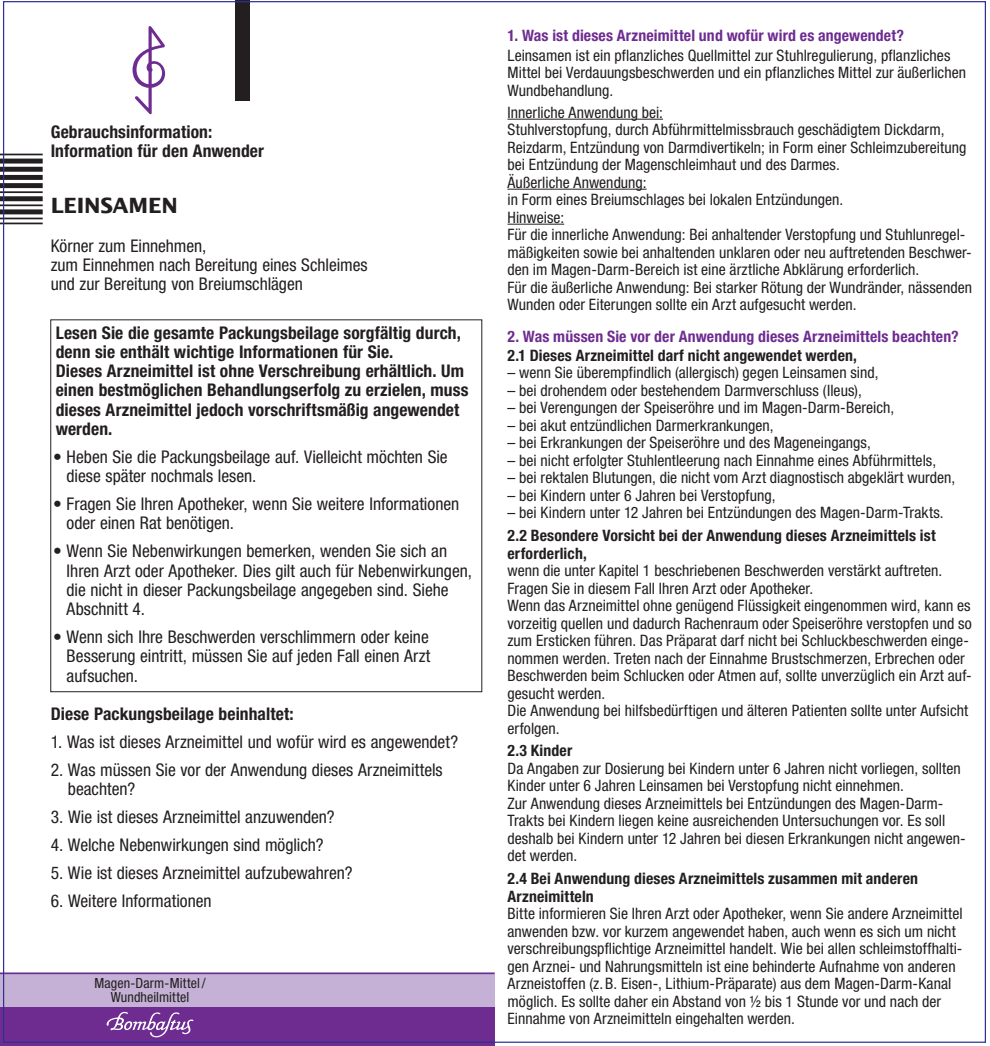
<style>
.page{position:relative;width:990px;height:1046px;background:#fff}
.page>*{position:absolute;margin:0;border:0;box-sizing:border-box;transform-origin:0 0}
.t1{font:700 21px "Lucida San";letter-spacing:-.015em;color:#231f20}
.t2{font:condensed 17.5px/19.2px "Helvetica Neue LT Std";color:#231f20}
.t3{font:700 condensed 17.5px/19.2px "Helvetica Neue LT Std";letter-spacing:.005em;color:#231f20}
.t4{font:condensed 15.75px/17.5px "Helvetica Neue LT Std";color:#231f20}
.t5{font:700 condensed 15.75px/17.5px "Helvetica Neue LT Std";letter-spacing:.01em;color:#231f20}
.t6{font:700 condensed 15.75px "Helvetica Neue LT Std";letter-spacing:.01em;color:#6e2c91}
.t7{font:condensed 14px/14px "Helvetica Neue LT Std";letter-spacing:.005em;color:#231f20;text-align:center}
</style>
<div class="page">
<div style="left:234px;top:0;width:15px;height:100px;background:#231f20"></div>
<svg style="left:0;top:973px;width:494px;height:73px;background:#956ab0"></svg>
<svg style="left:132px;top:26px;width:33px;height:88px"></svg>
<hr style="left:507px;top:119px;width:156px;height:1px;background:#231f20">
<hr style="left:507px;top:189px;width:139px;height:1px;background:#231f20">
<hr style="left:507px;top:224px;width:57px;height:1px;background:#231f20">
<hr style="left:0;top:154px;width:43px;height:1px;background:#231f20">
<div style="left:0;top:159px;width:43px;height:5px;background:#231f20"></div>
<div style="left:0;top:167px;width:43px;height:5px;background:#231f20"></div>
<div style="left:0;top:175px;width:43px;height:5px;background:#231f20"></div>
<div style="left:0;top:183px;width:43px;height:5px;background:#231f20"></div>
<hr style="left:0;top:191px;width:43px;height:2px;background:#231f20">
<div style="left:0;top:196px;width:43px;height:5px;background:#231f20"></div>
<hr style="left:0;top:204px;width:43px;height:2px;background:#231f20">
<div style="left:0;top:209px;width:43px;height:5px;background:#231f20"></div>
<hr style="left:0;top:218px;width:43px;height:1px;background:#231f20">
<hr style="left:0;top:223px;width:43px;height:1px;background:#231f20">
<p class="t3" style="left:51px;top:122px;width:215px">Gebrauchsinformation:<br>Information für den Anwender</p>
<h1 class="t1" style="left:51px;top:192px;width:128px">LEINSAMEN</h1>
<p class="t2" style="left:51px;top:236px;width:318px">Körner zum Einnehmen,<br>zum Einnehmen nach Bereitung eines Schleimes und zur Bereitung von Breiumschlägen</p>
<p class="t3" style="left:56px;top:322px;width:414px">Lesen Sie die gesamte Packungsbeilage sorgfältig durch, denn sie enthält wichtige Informationen für Sie.<br>Dieses Arzneimittel ist ohne Verschreibung erhältlich. Um einen bestmöglichen Behandlungserfolg zu erzielen, muss dieses Arzneimittel jedoch vorschriftsmäßig angewendet werden.</p>
<p class="t2" style="left:67px;top:447px;width:382px;text-indent:-13px">• Heben Sie die Packungsbeilage auf. Vielleicht möchten Sie diese später nochmals lesen.</p>
<p class="t2" style="left:67px;top:494px;width:394px;text-indent:-13px">• Fragen Sie Ihren Apotheker, wenn Sie weitere Informationen oder einen Rat benötigen.</p>
<p class="t2" style="left:67px;top:541px;width:407px;text-indent:-13px">• Wenn Sie Nebenwirkungen bemerken, wenden Sie sich an Ihren Arzt oder Apotheker. Dies gilt auch für Nebenwirkungen, die nicht in dieser Packungsbeilage angegeben sind. Siehe Abschnitt 4.</p>
<p class="t2" style="left:67px;top:627px;width:365px;text-align:justify;text-indent:-13px">• Wenn sich Ihre Beschwerden verschlimmern oder keine Besserung eintritt, müssen Sie auf jeden Fall einen Arzt aufsuchen.</p>
<p class="t3" style="left:51px;top:704px;width:244px">Diese Packungsbeilage beinhaltet:</p>
<p class="t2" style="left:51px;top:732px;width:409px">1. Was ist dieses Arzneimittel und wofür wird es angewendet?</p>
<p class="t2" style="left:68px;top:760px;width:376px;text-indent:-17px">2. Was müssen Sie vor der Anwendung dieses Arzneimittels beachten?</p>
<p class="t2" style="left:51px;top:807px;width:285px">3. Wie ist dieses Arzneimittel anzuwenden?</p>
<p class="t2" style="left:51px;top:835px;width:274px">4. Welche Nebenwirkungen sind möglich?</p>
<p class="t2" style="left:51px;top:863px;width:303px">5. Wie ist dieses Arzneimittel aufzubewahren?</p>
<p class="t2" style="left:51px;top:891px;width:162px">6. Weitere Informationen</p>
<p class="t7" style="left:94px;top:976px;width:113px">Magen-Darm-Mittel/<br>Wundheilmittel</p>
<p class="t6" style="left:507px;top:26px;width:398px">1. Was ist dieses Arzneimittel und wofür wird es angewendet?</p>
<p class="t4" style="left:507px;top:46px;width:460px">Leinsamen ist ein pflanzliches Quellmittel zur Stuhlregulierung, pflanzliches<br>Mittel bei Verdauungsbeschwerden und ein pflanzliches Mittel zur äußerlichen<br>Wundbehandlung.</p>
<p class="t4" style="left:507px;top:103px;width:466px">Innerliche Anwendung bei:<br>Stuhlverstopfung, durch Abführmittelmissbrauch geschädigtem Dickdarm, Reizdarm, Entzündung von Darmdivertikeln; in Form einer Schleimzubereitung bei Entzündung der Magenschleimhaut und des Darmes.<br>Äußerliche Anwendung:<br>in Form eines Breiumschlages bei lokalen Entzündungen.<br>Hinweise:<br>Für die innerliche Anwendung: Bei anhaltender Verstopfung und Stuhlunregel&shy;mäßigkeiten sowie bei anhaltenden unklaren oder neu auftretenden Beschwer&shy;den im Magen-Darm-Bereich ist eine ärztliche Abklärung erforderlich.<br>Für die äußerliche Anwendung: Bei starker Rötung der Wundränder, nässenden Wunden oder Eiterungen sollte ein Arzt aufgesucht werden.</p>
<p class="t6" style="left:507px;top:327px;width:452px">2. Was müssen Sie vor der Anwendung dieses Arzneimittels beachten?</p>
<p class="t5" style="left:507px;top:346px;width:351px">2.1 Dieses Arzneimittel darf nicht angewendet werden,</p>
<p class="t4" style="left:507px;top:364px;width:372px">– wenn Sie überempfindlich (allergisch) gegen Leinsamen sind,</p>
<p class="t4" style="left:507px;top:381px;width:355px">– bei drohendem oder bestehendem Darmverschluss (Ileus),</p>
<p class="t4" style="left:507px;top:399px;width:388px">– bei Verengungen der Speiseröhre und im Magen-Darm-Bereich,</p>
<p class="t4" style="left:507px;top:416px;width:267px">– bei akut entzündlichen Darmerkrankungen,</p>
<p class="t4" style="left:507px;top:434px;width:365px">– bei Erkrankungen der Speiseröhre und des Mageneingangs,</p>
<p class="t4" style="left:507px;top:451px;width:430px">– bei nicht erfolgter Stuhlentleerung nach Einnahme eines Abführmittels,</p>
<p class="t4" style="left:507px;top:469px;width:449px">– bei rektalen Blutungen, die nicht vom Arzt diagnostisch abgeklärt wurden,</p>
<p class="t4" style="left:507px;top:486px;width:269px">– bei Kindern unter 6 Jahren bei Verstopfung,</p>
<p class="t4" style="left:507px;top:504px;width:437px">– bei Kindern unter 12 Jahren bei Entzündungen des Magen-Darm-Trakts.</p>
<p class="t5" style="left:507px;top:526px;width:429px">2.2 Besondere Vorsicht bei der Anwendung dieses Arzneimittels ist erforderlich,</p>
<p class="t4" style="left:507px;top:562px;width:465px">wenn die unter Kapitel 1 beschriebenen Beschwerden verstärkt auftreten.<br>Fragen Sie in diesem Fall Ihren Arzt oder Apotheker.<br>Wenn das Arzneimittel ohne genügend Flüssigkeit eingenommen wird, kann es vorzeitig quellen und dadurch Rachenraum oder Speiseröhre verstopfen und so zum Ersticken führen. Das Präparat darf nicht bei Schluckbeschwerden einge&shy;nommen werden. Treten nach der Einnahme Brustschmerzen, Erbrechen oder Beschwerden beim Schlucken oder Atmen auf, sollte unverzüglich ein Arzt auf&shy;gesucht werden.<br>Die Anwendung bei hilfsbedürftigen und älteren Patienten sollte unter Aufsicht erfolgen.</p>
<p class="t5" style="left:507px;top:742px;width:66px">2.3 Kinder</p>
<p class="t4" style="left:507px;top:759px;width:459px">Da Angaben zur Dosierung bei Kindern unter 6 Jahren nicht vorliegen, sollten Kinder unter 6 Jahren Leinsamen bei Verstopfung nicht einnehmen.<br>Zur Anwendung dieses Arzneimittels bei Entzündungen des Magen-Darm-Trakts bei Kindern liegen keine ausreichenden Untersuchungen vor. Es soll deshalb bei Kindern unter 12 Jahren bei diesen Erkrankungen nicht angewen&shy;det werden.</p>
<p class="t5" style="left:507px;top:869px;width:412px">2.4 Bei Anwendung dieses Arzneimittels zusammen mit anderen<br>Arzneimitteln</p>
<p class="t4" style="left:507px;top:905px;width:456px">Bitte informieren Sie Ihren Arzt oder Apotheker, wenn Sie andere Arzneimittel anwenden bzw. vor kurzem angewendet haben, auch wenn es sich um nicht verschreibungspflichtige Arzneimittel handelt. Wie bei allen schleimstoffhalti&shy;gen Arznei- und Nahrungsmitteln ist eine behinderte Aufnahme von anderen Arzneistoffen (z.B. Eisen-, Lithium-Präparate) aus dem Magen-Darm-Kanal möglich. Es sollte daher ein Abstand von ½ bis 1 Stunde vor und nach der Einnahme von Arzneimitteln eingehalten werden.</p>
</div>
